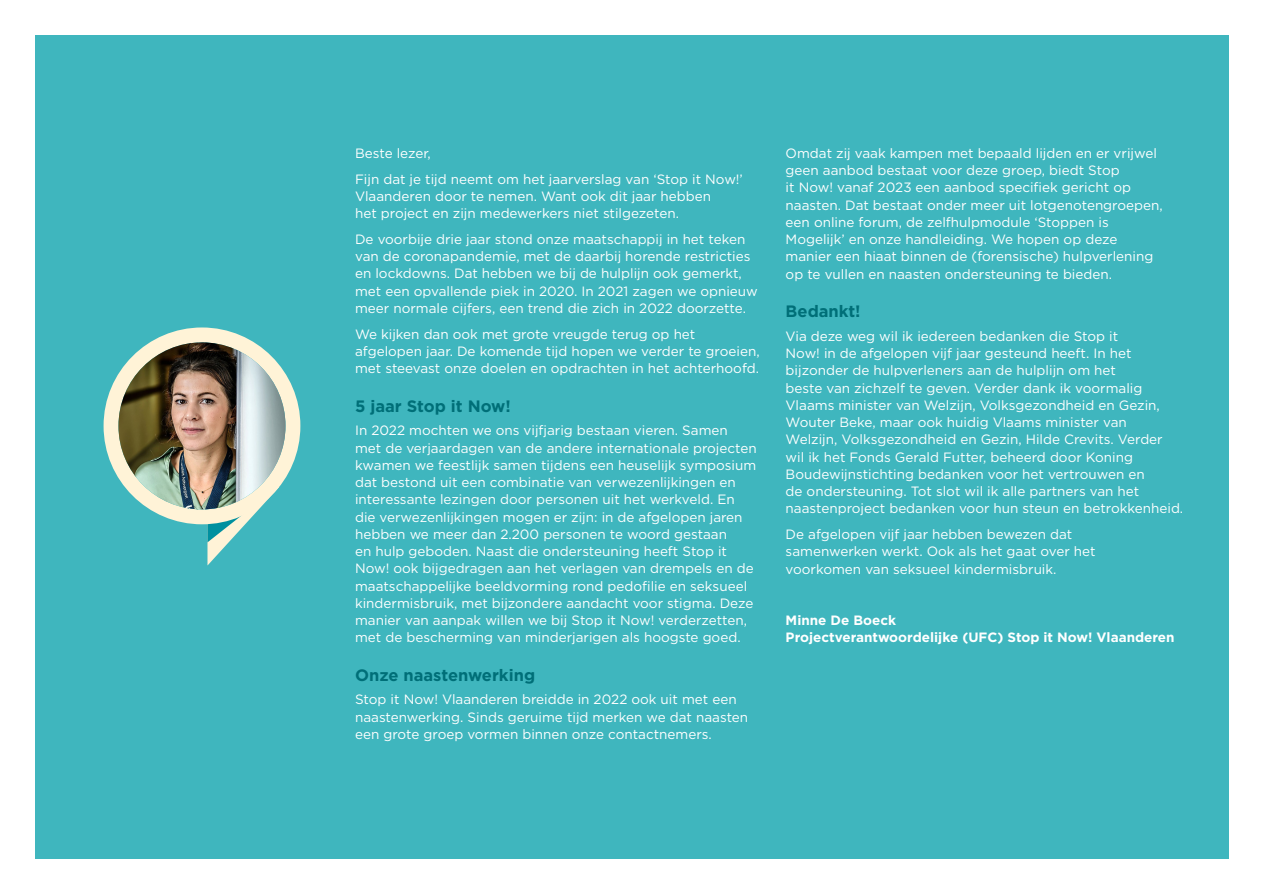
<style>
.page{position:relative;width:1263px;height:893px;background:#fff}
.page>*{position:absolute;margin:0;border:0;box-sizing:border-box;transform-origin:0 0}
.t1{font:700 16.5px "Gotham HTF";color:#006f78}
.t2{font:13.5px/17.2px "Gotham HTF";color:#fff}
.t3{font:700 13.5px/17.2px "Gotham HTF";color:#fff}
</style>
<div class="page">
<div style="left:35px;top:35px;width:1193px;height:823px;background:#3fb6be"></div>
<svg style="left:207px;top:487px;width:72px;height:78px"></svg>
<div style="left:104px;top:327px;width:196px;height:197px;background:#fff3d7;border-radius:50%"></div>
<img style="left:118px;top:342px;width:167px;height:167px;border-radius:84px">
<p class="t2" style="left:355px;top:140px;width:389px;line-height:25.8px">Beste lezer,<br>Fijn dat je tijd neemt om het jaarverslag van ‘Stop it Now!’</p>
<p class="t2" style="left:355px;top:187px;width:358px">Vlaanderen door te nemen. Want ook dit jaar hebben het project en zijn medewerkers niet stilgezeten.</p>
<p class="t2" style="left:355px;top:230px;width:404px">De voorbije drie jaar stond onze maatschappij in het teken van de coronapandemie, met de daarbij horende restricties en lockdowns. Dat hebben we bij de hulplijn ook gemerkt, met een opvallende piek in 2020. In 2021 zagen we opnieuw meer normale cijfers, een trend die zich in 2022 doorzette.</p>
<p class="t2" style="left:355px;top:325px;width:406px">We kijken dan ook met grote vreugde terug op het afgelopen jaar. De komende tijd hopen we verder te groeien, met steevast onze doelen en opdrachten in het achterhoofd.</p>
<p class="t1" style="left:355px;top:396px;width:157px">5 jaar Stop it Now!</p>
<p class="t2" style="left:355px;top:422px;width:403px">In 2022 mochten we ons vijfjarig bestaan vieren. Samen met de verjaardagen van de andere internationale projecten kwamen we feestlijk samen tijdens een heuselijk symposium dat bestond uit een combinatie van verwezenlijkingen en interessante lezingen door personen uit het werkveld. En die verwezenlijkingen mogen er zijn: in de afgelopen jaren hebben we meer dan 2.200 personen te woord gestaan<br>en hulp geboden. Naast die ondersteuning heeft Stop it Now! ook bijgedragen aan het verlagen van drempels en de maatschappelijke beeldvorming rond pedofilie en seksueel kindermisbruik, met bijzondere aandacht voor stigma. Deze manier van aanpak willen we bij Stop it Now! verderzetten, met de bescherming van minderjarigen als hoogste goed.</p>
<p class="t1" style="left:355px;top:665px;width:182px">Onze naastenwerking</p>
<p class="t2" style="left:355px;top:691px;width:395px">Stop it Now! Vlaanderen breidde in 2022 ook uit met een naastenwerking. Sinds geruime tijd merken we dat naasten een grote groep vormen binnen onze contactnemers.</p>
<p class="t2" style="left:786px;top:144px;width:379px">Omdat zij vaak kampen met bepaald lijden en er vrijwel geen aanbod bestaat voor deze groep, biedt Stop<br>it Now! vanaf 2023 een aanbod specifiek gericht op naasten. Dat bestaat onder meer uit lotgenotengroepen, een online forum, de zelfhulpmodule ‘Stoppen is Mogelijk’ en onze handleiding. We hopen op deze manier een hiaat binnen de (forensische) hulpverlening op te vullen en naasten ondersteuning te bieden.</p>
<p class="t1" style="left:786px;top:302px;width:77px">Bedankt!</p>
<p class="t2" style="left:786px;top:327px;width:399px">Via deze weg wil ik iedereen bedanken die Stop it<br>Now! in de afgelopen vijf jaar gesteund heeft. In het bijzonder de hulpverleners aan de hulplijn om het<br>beste van zichzelf te geven. Verder dank ik voormalig Vlaams minister van Welzijn, Volksgezondheid en Gezin, Wouter Beke, maar ook huidig Vlaams minister van<br>Welzijn, Volksgezondheid en Gezin, Hilde Crevits. Verder wil ik het Fonds Gerald Futter, beheerd door Koning Boudewijnstichting bedanken voor het vertrouwen en<br>de ondersteuning. Tot slot wil ik alle partners van het naastenproject bedanken voor hun steun en betrokkenheid.</p>
<p class="t2" style="left:786px;top:525px;width:312px">De afgelopen vijf jaar hebben bewezen dat samenwerken werkt. Ook als het gaat over het voorkomen van seksueel kindermisbruik.</p>
<p class="t3" style="left:786px;top:611px;width:390px">Minne De Boeck<br>Projectverantwoordelijke (UFC) Stop it Now! Vlaanderen</p>
</div>
